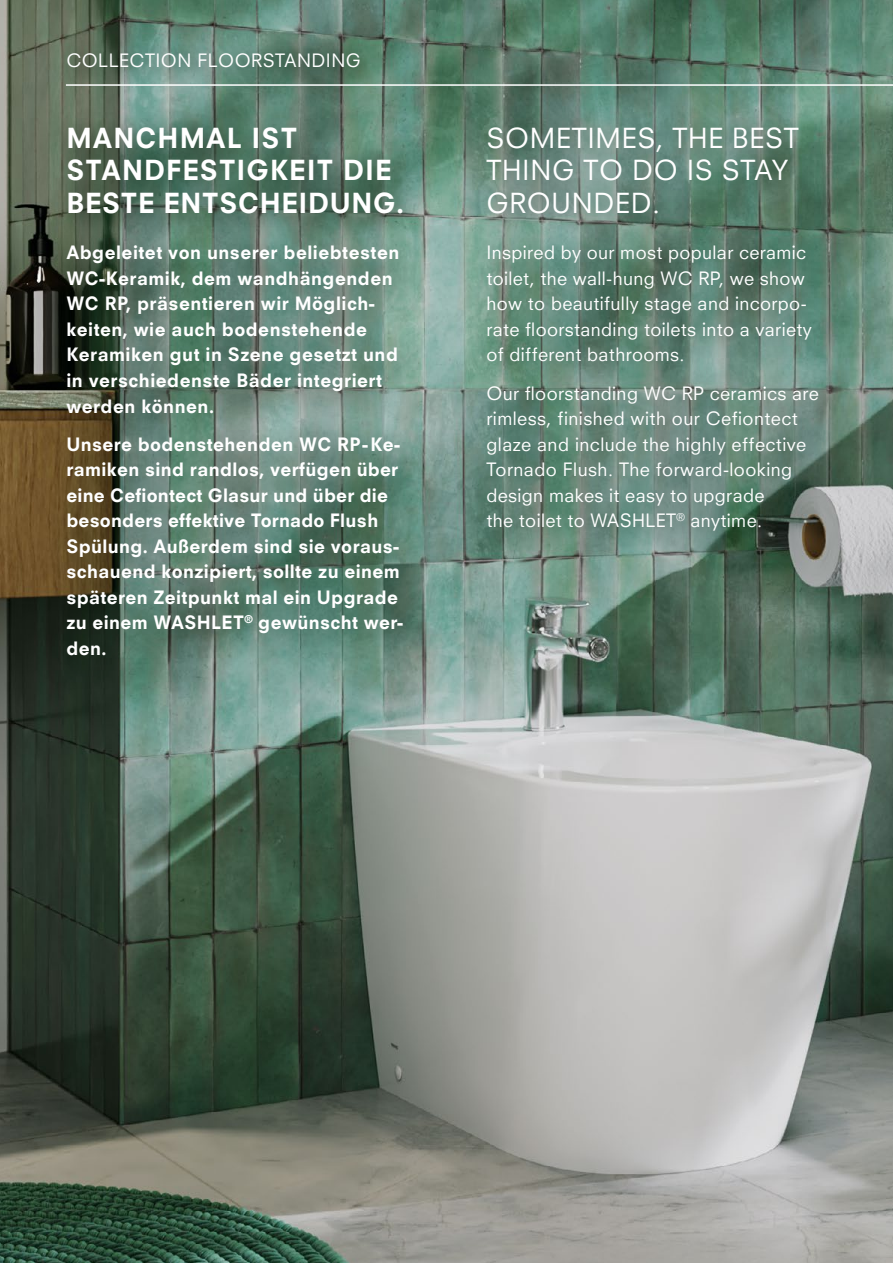
<style>
.page{position:relative;width:893px;height:1263px;background:#fff}
.page>*{position:absolute;margin:0;border:0;box-sizing:border-box;transform-origin:0 0}
.t1{font:800 27px/32.4px "Neuzeit SLT";letter-spacing:.04em;color:#fff}
.t2{font:27px/32.4px "Neuzeit SLT";letter-spacing:.025em;color:#fff}
.t3{font:800 18px/25.5px "Neuzeit SLT";letter-spacing:.02em;color:#fff}
.t4{font:18px/25.5px "Neuzeit SLT";letter-spacing:.02em;color:#fff}
</style>
<div class="page">
<img style="left:0;top:0;width:893px;height:1263px">
<div style="left:52px;top:38px;width:329px;height:51px;background:#001a07;opacity:.75"></div>
<hr style="left:66px;top:84px;width:827px;height:2px;background:#fff">
<svg style="left:44px;top:107px;width:386px;height:582px;background:#5a7565"></svg>
<svg style="left:463px;top:104px;width:382px;height:455px;background:#658477"></svg>
<p class="t4" style="left:66px;top:48px;width:296px">COLLECTION FLOORSTANDING</p>
<h1 class="t1" style="left:66px;top:122px;width:339px">MANCHMAL IST<br>STANDFESTIGKEIT DIE<br>BESTE ENTSCHEIDUNG.</h1>
<p class="t3" style="left:66px;top:240px;width:335px">Abgeleitet von unserer beliebtesten<br>WC-Keramik, dem wandhängenden<br>WC RP, präsentieren wir Möglich&shy;keiten, wie auch bodenstehende<br>Keramiken gut in Szene gesetzt und in verschiedenste Bäder integriert werden können.</p>
<p class="t3" style="left:66px;top:431px;width:338px">Unsere bodenstehenden WC RP-Ke&shy;ramiken sind randlos, verfügen über eine Cefiontect Glasur und über die besonders effektive Tornado Flush<br>Spülung. Außerdem sind sie voraus&shy;schauend konzipiert, sollte zu einem späteren Zeitpunkt mal ein Upgrade zu einem WASHLET<sup>®</sup> gewünscht wer&shy;den.</p>
<h1 class="t2" style="left:486px;top:121px;width:314px">SOMETIMES, THE BEST<br>THING TO DO IS STAY<br>GROUNDED.</h1>
<p class="t4" style="left:486px;top:240px;width:327px">Inspired by our most popular ceramic toilet, the wall-hung WC RP, we show how to beautifully stage and incorpo&shy;rate floorstanding toilets into a variety of different bathrooms.</p>
<p class="t4" style="left:486px;top:380px;width:334px">Our floorstanding WC RP ceramics are rimless, finished with our Cefiontect glaze and include the highly effective Tornado Flush. The forward-looking design makes it easy to upgrade<br>the toilet to WASHLET<sup>®</sup> anytime.</p>
</div>
